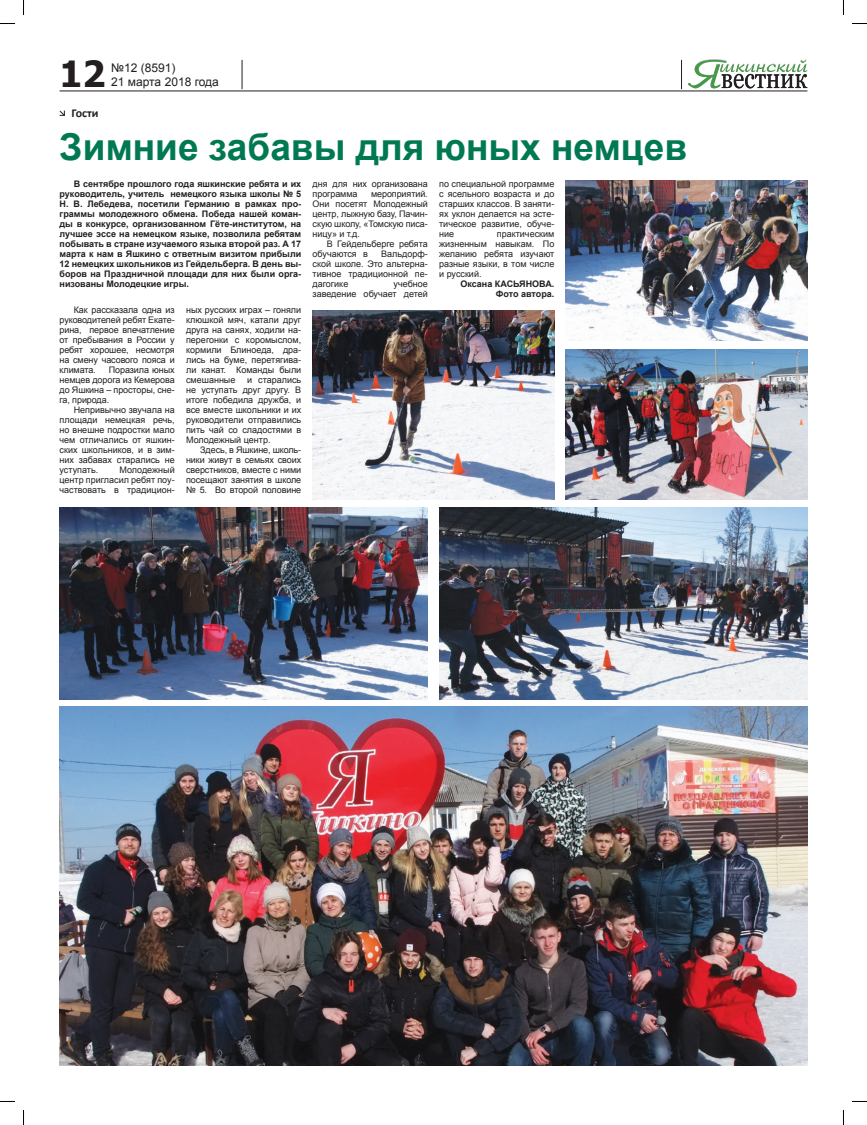
<style>
.page{position:relative;width:867px;height:1125px;background:#fff}
.page>*{position:absolute;margin:0;border:0;box-sizing:border-box;transform-origin:0 0}
.t1{font:700 37px "Arial";color:#007953}
.t2{font:700 36px "Tahoma";color:#231f20}
.t3{font:12px/14px "Arial";color:#231f20}
.t4{font:700 12px "Calibri";color:#231f20}
.t5{font:9px/10px "Arial";color:#231f20;text-align:justify}
.t6{font:700 9px/10px "Arial";color:#231f20;text-align:justify}
</style>
<div class="page">
<hr style="left:60px;top:91px;width:747px;height:1px;background:#231f20">
<svg style="left:241px;top:60px;width:1px;height:29px"></svg>
<svg style="left:687px;top:59px;width:120px;height:29px"></svg>
<svg style="left:59px;top:110px;width:6px;height:6px"></svg>
<img style="left:312px;top:310px;width:242px;height:189px">
<img style="left:60px;top:706px;width:747px;height:359px">
<img style="left:565px;top:349px;width:242px;height:150px">
<img style="left:565px;top:180px;width:242px;height:161px">
<img style="left:60px;top:507px;width:367px;height:192px">
<img style="left:439px;top:507px;width:367px;height:192px">
<svg style="left:0;top:23px;width:15px;height:1px"></svg>
<svg style="left:852px;top:23px;width:14px;height:1px"></svg>
<svg style="left:23px;top:0;width:1px;height:15px"></svg>
<svg style="left:23px;top:1110px;width:1px;height:14px"></svg>
<svg style="left:843px;top:0;width:1px;height:15px"></svg>
<svg style="left:843px;top:1110px;width:1px;height:14px"></svg>
<h2 class="t2" style="left:60px;top:49px;width:47px">12</h2>
<h3 class="t3" style="left:111px;top:61px;width:109px">№12 (8591)<br>21 марта 2018 года</h3>
<h3 class="t4" style="left:72px;top:105px;width:28px">Гости</h3>
<h1 class="t1" style="left:60px;top:122px;width:628px">Зимние забавы для юных немцев</h1>
<p class="t6" style="left:60px;top:179px;width:243px;text-indent:14px">В сентябре прошлого года яшкинские ребята и их руководитель, учитель немецкого языка школы № 5<br>Н. В. Лебедева, посетили Германию в рамках про&shy;граммы молодежного обмена. Победа нашей коман&shy;ды в конкурсе, организованном Гёте-институтом, на лучшее эссе на немецком языке, позволила ребятам побывать в стране изучаемого языка второй раз. А 17 марта к нам в Яшкино с ответным визитом прибыли 12 немецких школьников из Гейдельберга. В день вы&shy;боров на Праздничной площади для них были орга&shy;низованы Молодецкие игры.</p>
<p class="t5" style="left:186px;top:305px;width:117px">ных русских играх – гоняли клюшкой мяч, катали друг друга на санях, ходили на&shy;перегонки с коромыслом, кормили Блиноеда, дра&shy;лись на буме, перетягива&shy;ли канат. Команды были смешанные</p>
<p class="t5" style="left:439px;top:179px;width:117px">по специальной программе с ясельного возраста и до старших классов. В заняти&shy;ях уклон делается на эсте&shy;тическое развитие, обуче&shy;ние</p>
<p class="t5" style="left:312px;top:179px;width:117px">дня для них организована программа</p>
<p class="t5" style="left:312px;top:189px;width:117px;text-indent:58px">мероприятий.<br>Они посетят Молодежный центр, лыжную базу, Пачин&shy;скую школу, «Томскую писа&shy;ницу» и т.д.</p>
<p class="t5" style="left:312px;top:239px;width:117px;text-indent:14px">В Гейдельберге ребята обучаются в</p>
<p class="t5" style="left:439px;top:229px;width:117px;text-indent:58px">практическим жизненным навыкам. По желанию ребята изучают разные языки, в том числе и русский.</p>
<p class="t6" style="left:460px;top:279px;width:95px;text-align:right">Оксана КАСЬЯНОВА.<br>Фото автора.</p>
<p class="t5" style="left:312px;top:249px;width:117px;text-indent:68px">Вальдорф&shy;ской школе. Это альтерна&shy;тивное традиционной пе&shy;дагогике</p>
<p class="t5" style="left:312px;top:279px;width:117px;text-align:right">учебное<br>заведение обучает детей</p>
<p class="t5" style="left:60px;top:305px;width:117px;text-indent:14px">Как рассказала одна из руководителей ребят Екате&shy;рина, первое впечатление от пребывания в России у ребят хорошее, несмотря на смену часового пояса и климата.</p>
<p class="t5" style="left:60px;top:365px;width:117px;text-indent:49px">Поразила юных немцев дорога из Кемерова до Яшкина – просторы, сне&shy;га, природа.</p>
<p class="t5" style="left:60px;top:405px;width:117px;text-indent:14px">Непривычно звучала на площади немецкая речь, но внешне подростки мало чем отличались от яшкин&shy;ских школьников, и в зим&shy;них забавах старались не уступать.</p>
<p class="t5" style="left:186px;top:375px;width:117px;text-indent:61px">и старались не уступать друг другу. В итоге победила дружба, и все вместе школьники и их руководители отправились пить чай со сладостями в Молодежный центр.</p>
<p class="t5" style="left:186px;top:445px;width:117px;text-indent:14px">Здесь, в Яшкине, школь&shy;ники живут в семьях своих сверстников, вместе с ними посещают занятия в школе № 5. Во второй половине</p>
<p class="t5" style="left:60px;top:465px;width:117px;text-indent:60px">Молодежный центр пригласил ребят поу&shy;частвовать в традицион-</p>
</div>
